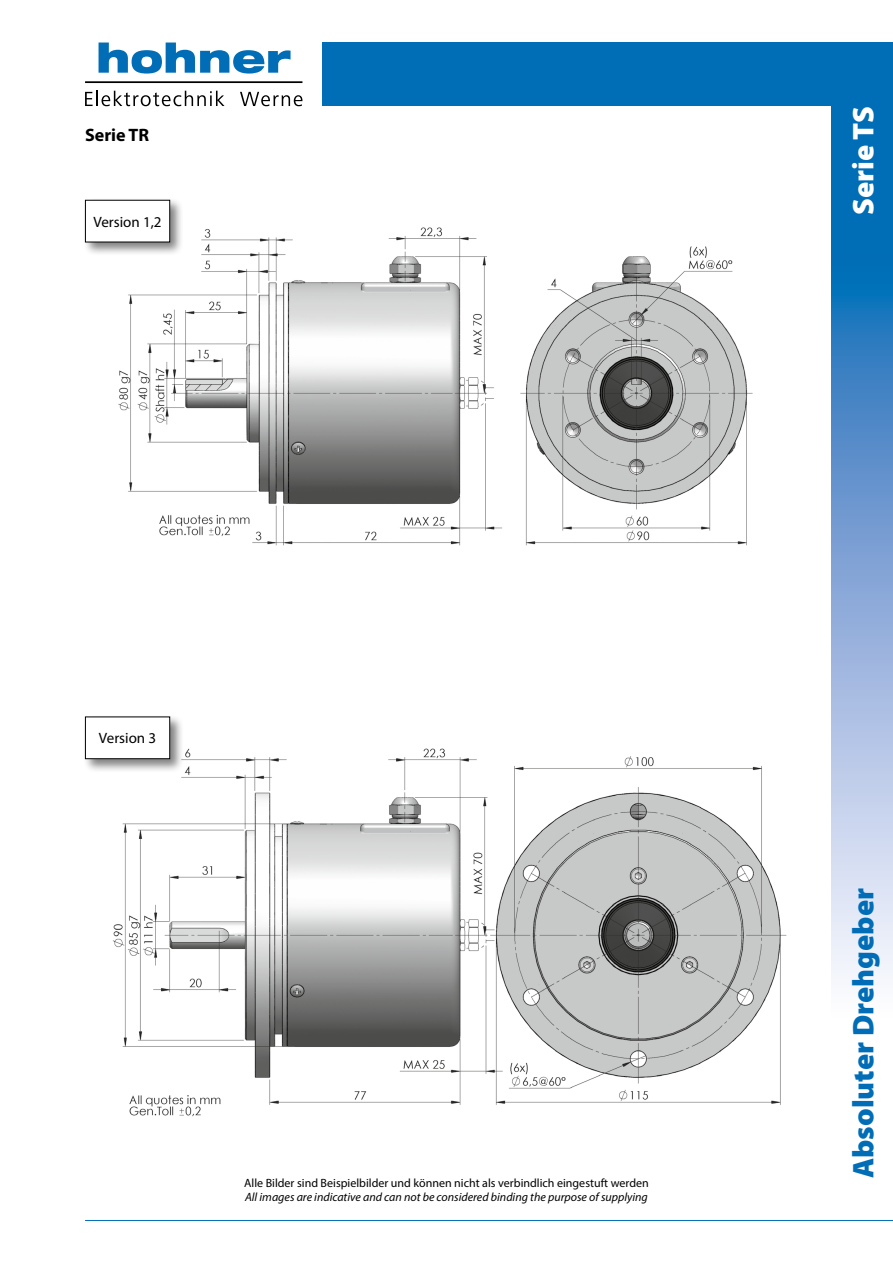
<style>
.page{position:relative;width:893px;height:1263px;background:#fff}
.page>*{position:absolute;margin:0;border:0;box-sizing:border-box;transform-origin:0 0}
.t1{font:900 30px "Myriad Pro";color:#006db6}
.t2{font:900 30px "Myriad Pro";color:#fff}
.t3{font:700 18px "Myriad Pro";color:#000}
.t4{font:15px "Myriad Pro";color:#000}
.t5{font:12px "Myriad Pro";color:#000}
.t6{font:italic 12px "Myriad Pro";color:#000}
</style>
<div class="page">
<div style="left:831px;top:43px;width:62px;height:211px;background:#006db7"></div>
<div style="left:323px;top:43px;width:570px;height:63px;background:#006db7"></div>
<svg style="left:831px;top:254px;width:62px;height:725px;background:#89aeda"></svg>
<hr style="left:85px;top:1220px;width:808px;height:1px;background:#006db7">
<svg style="left:99px;top:43px;width:192px;height:31px"></svg>
<svg style="left:85px;top:91px;width:140px;height:15px"></svg>
<svg style="left:240px;top:92px;width:62px;height:14px"></svg>
<hr style="left:85px;top:81px;width:217px;height:2px;background:#000">
<img style="left:118px;top:227px;width:635px;height:319px">
<img style="left:113px;top:748px;width:674px;height:369px">
<div style="left:83px;top:198px;width:101px;height:58px;background:#000;opacity:.5"></div>
<div style="left:85px;top:200px;width:85px;height:42px;background:#fff"></div>
<div style="left:85px;top:200px;width:85px;height:42px;border:1px solid #000"></div>
<div style="left:83px;top:714px;width:101px;height:59px;background:#000;opacity:.5"></div>
<div style="left:85px;top:717px;width:85px;height:42px;background:#fff"></div>
<div style="left:85px;top:716px;width:85px;height:43px;border:1px solid #000"></div>
<h2 class="t3" style="left:85px;top:123px;width:66px">Serie TR</h2>
<p class="t4" style="left:94px;top:212px;width:69px">Version 1,2</p>
<p class="t4" style="left:99px;top:729px;width:59px">Version 3</p>
<p class="t5" style="left:244px;top:1175px;width:406px">Alle Bilder sind Beispielbilder und können nicht als verbindlich eingestuft werden</p>
<p class="t6" style="left:245px;top:1190px;width:404px">All images are indicative and can not be considered binding the purpose of supplying</p>
<h1 class="t2" style="left:843px;top:215px;width:110px;rotate:-90deg">Serie TS</h1>
<h1 class="t1" style="left:843px;top:1178px;width:291px;rotate:-90deg">Absoluter Drehgeber</h1>
</div>
